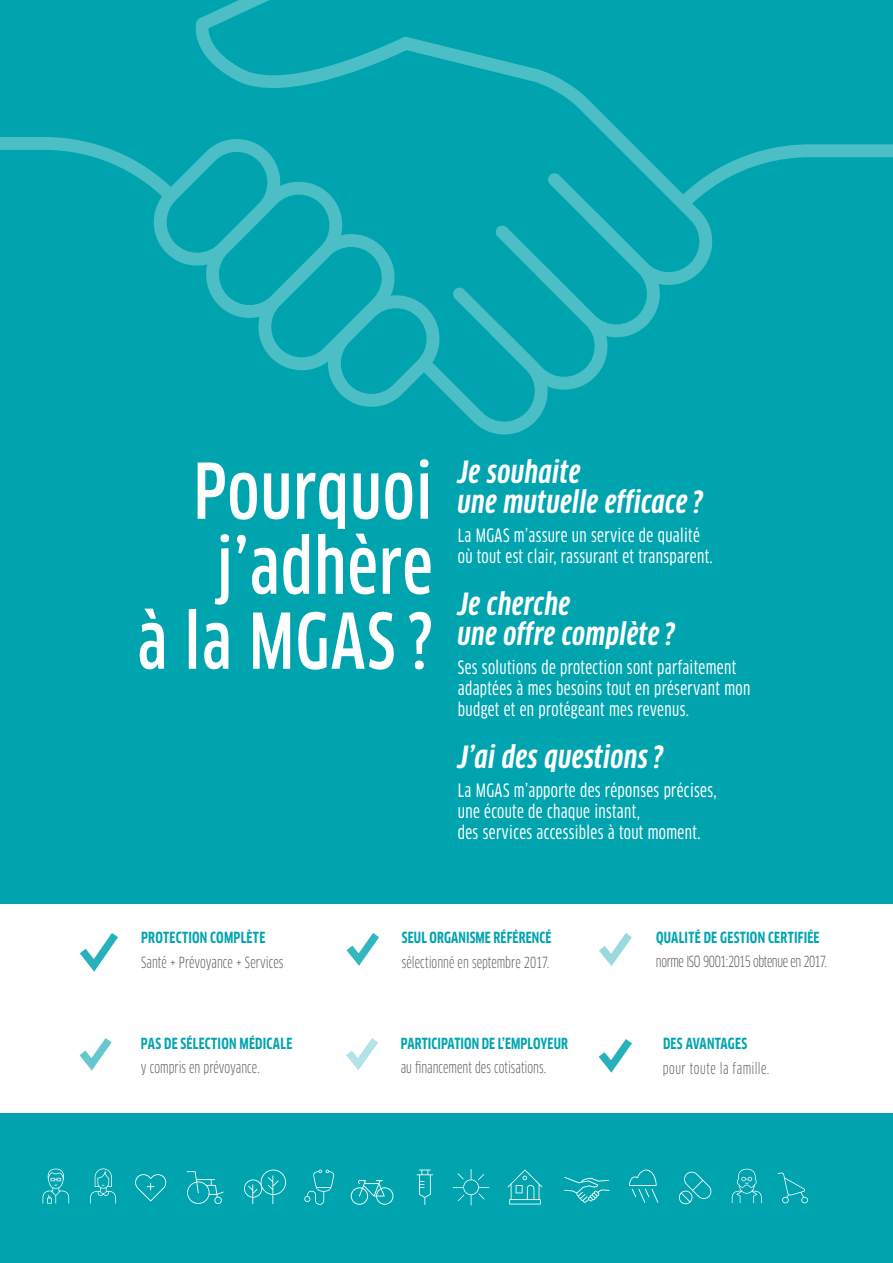
<style>
.page{position:relative;width:893px;height:1263px;background:#00a4af}
.page>*{position:absolute;margin:0;border:0;box-sizing:border-box;transform-origin:0 0}
.t1{font:500 condensed 75px/75px "Clan OT";letter-spacing:.02em;color:#fff;text-align:right}
.t2{font:italic 700 condensed 30px/30px "Clan OT";letter-spacing:.02em;color:#fff}
.t3{font:18px/21px "Clan OT Cond News";letter-spacing:.02em;color:#fff}
.t4{font:700 condensed 15px "Clan OT";letter-spacing:.01em;color:#00a4af}
.t5{font:condensed 15px "Clan OT";color:#575756}
.t6{font:condensed 15px "Clan OT";letter-spacing:-.03em;color:#575756}
.t7{font:condensed 15px "Clan OT";letter-spacing:.025em;color:#575756}
</style>
<div class="page">
<svg style="left:195px;top:0;width:431px;height:137px"></svg>
<svg style="left:0;top:137px;width:893px;height:297px"></svg>
<svg style="left:417px;top:1169px;width:16px;height:36px"></svg>
<svg style="left:187px;top:1171px;width:37px;height:33px"></svg>
<svg style="left:135px;top:1174px;width:32px;height:27px"></svg>
<svg style="left:304px;top:1169px;width:30px;height:36px"></svg>
<svg style="left:679px;top:1172px;width:33px;height:32px"></svg>
<svg style="left:453px;top:1169px;width:36px;height:36px"></svg>
<svg style="left:351px;top:1180px;width:42px;height:25px"></svg>
<svg style="left:508px;top:1169px;width:34px;height:35px"></svg>
<svg style="left:244px;top:1169px;width:42px;height:35px"></svg>
<svg style="left:629px;top:1169px;width:29px;height:34px"></svg>
<svg style="left:732px;top:1169px;width:30px;height:34px"></svg>
<svg style="left:778px;top:1172px;width:30px;height:31px"></svg>
<svg style="left:90px;top:1168px;width:26px;height:36px"></svg>
<svg style="left:43px;top:1168px;width:26px;height:35px"></svg>
<svg style="left:564px;top:1177px;width:45px;height:26px"></svg>
<div style="left:0;top:905px;width:893px;height:208px;background:#fff"></div>
<svg style="left:80px;top:933px;width:38px;height:39px"></svg>
<svg style="left:598px;top:1039px;width:34px;height:34px"></svg>
<svg style="left:599px;top:933px;width:33px;height:33px"></svg>
<svg style="left:79px;top:1038px;width:33px;height:33px"></svg>
<svg style="left:346px;top:1038px;width:32px;height:33px"></svg>
<svg style="left:346px;top:933px;width:33px;height:33px"></svg>
<h1 class="t1" style="left:137px;top:454px;width:297px">Pourquoi j’adhère<br>à la MGAS?</h1>
<h2 class="t2" style="left:458px;top:457px;width:246px">Je souhaite<br>une mutuelle efficace?</h2>
<p class="t3" style="left:458px;top:525px;width:257px">La MGAS m’assure un service de qualité où tout est clair, rassurant et transparent.</p>
<h2 class="t2" style="left:458px;top:589px;width:218px">Je cherche<br>une offre complète?</h2>
<p class="t3" style="left:458px;top:657px;width:294px">Ses solutions de protection sont parfaitement adaptées à mes besoins tout en préservant mon budget et en protégeant mes revenus.</p>
<h2 class="t2" style="left:458px;top:742px;width:207px">J’ai des questions?</h2>
<p class="t3" style="left:458px;top:780px;width:260px">La MGAS m’apporte des réponses précises, une écoute de chaque instant,<br>des services accessibles à tout moment.</p>
<p class="t4" style="left:141px;top:929px;width:126px">PROTECTION COMPLÈTE</p>
<p class="t5" style="left:141px;top:953px;width:144px">Santé + Prévoyance + Services</p>
<p class="t4" style="left:141px;top:1034px;width:153px">PAS DE SÉLECTION MÉDICALE</p>
<p class="t5" style="left:141px;top:1059px;width:120px">y compris en prévoyance.</p>
<p class="t4" style="left:402px;top:929px;width:151px">SEUL ORGANISME RÉFÉRENCÉ</p>
<p class="t5" style="left:402px;top:953px;width:149px">sélectionné en septembre 2017.</p>
<p class="t4" style="left:401px;top:1034px;width:169px">PARTICIPATION DE L’EMPLOYEUR</p>
<p class="t5" style="left:401px;top:1059px;width:147px">au financement des cotisations.</p>
<p class="t4" style="left:656px;top:929px;width:165px">QUALITÉ DE GESTION CERTIFIÉE</p>
<p class="t6" style="left:656px;top:953px;width:173px">norme ISO 9001:2015 obtenue en 2017.</p>
<p class="t4" style="left:663px;top:1035px;width:86px">DES AVANTAGES</p>
<p class="t7" style="left:663px;top:1059px;width:108px">pour toute la famille.</p>
</div>
